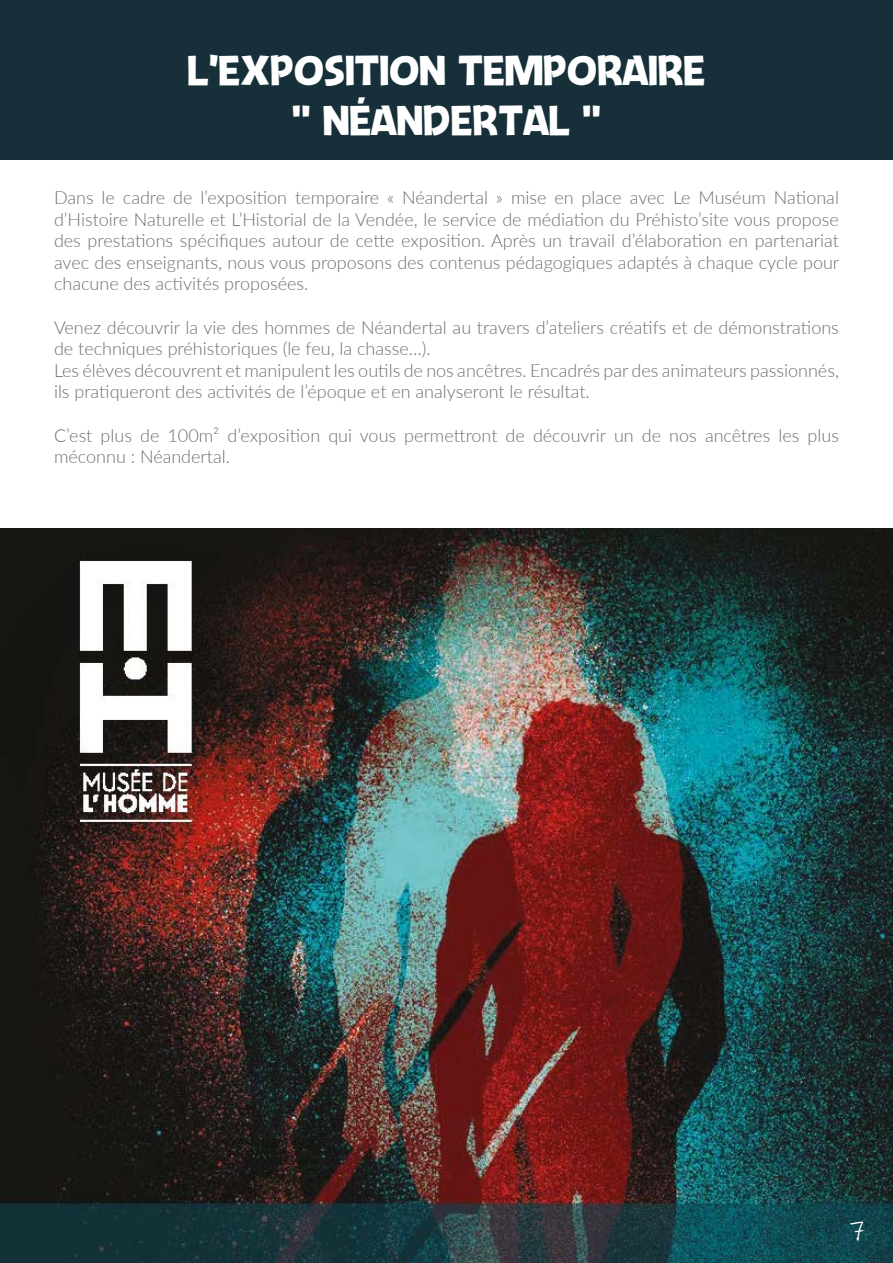
<style>
.page{position:relative;width:893px;height:1263px;background:#fff}
.page>*{position:absolute;margin:0;border:0;box-sizing:border-box;transform-origin:0 0}
.t1{font:42px/50.4px "Jengle Jungallery";color:#fff;text-align:center}
.t2{font:27px "Ink Free";color:#fff}
.t3{font:300 18px/21.6px "Lato";color:#6f6e68}
</style>
<div class="page">
<div style="left:0;top:0;width:893px;height:159px;background:#162f38"></div>
<img style="left:0;top:529px;width:893px;height:734px">
<h1 class="t1" style="left:188px;top:44px;width:519px">L’EXPOSITION TEMPORAIRE " NÉANDERTAL "</h1>
<p class="t3" style="left:54px;top:186px;width:787px;text-align:justify">Dans le cadre de l’exposition temporaire « Néandertal » mise en place avec Le Muséum National d’Histoire Naturelle et L’Historial de la Vendée, le service de médiation du Préhisto’site vous propose des prestations spécifiques autour de cette exposition. Après un travail d’élaboration en partenariat avec des enseignants, nous vous proposons des contenus pédagogiques adaptés à chaque cycle pour chacune des activités proposées.</p>
<p class="t3" style="left:54px;top:316px;width:786px">Venez découvrir la vie des hommes de Néandertal au travers d’ateliers créatifs et de démonstrations de techniques préhistoriques (le feu, la chasse…).<br>Les élèves découvrent et manipulent les outils de nos ancêtres. Encadrés par des animateurs passionnés, ils pratiqueront des activités de l’époque et en analyseront le résultat.</p>
<p class="t3" style="left:54px;top:424px;width:786px">C’est plus de 100m² d’exposition qui vous permettront de découvrir un de nos ancêtres les plus méconnu : Néandertal.</p>
<h2 class="t2" style="left:850px;top:1211px;width:17px">7</h2>
</div>
